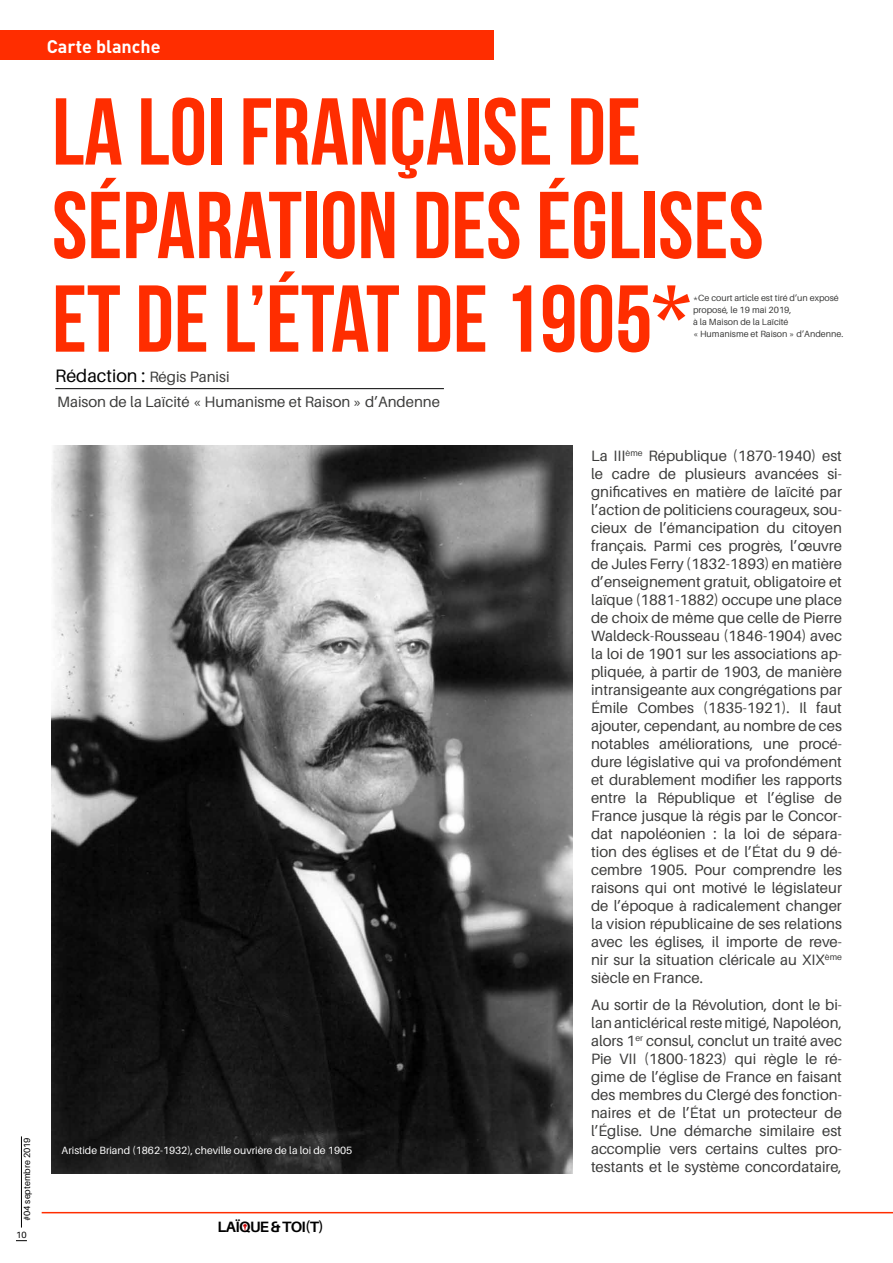
<style>
.page{position:relative;width:893px;height:1263px;background:#fff}
.page>*{position:absolute;margin:0;border:0;box-sizing:border-box;transform-origin:0 0}
.t1{font:94.65px/93.6px "Bebas Neue";color:#ff2d00}
.t2{font:700 18px "DIN";color:#fff}
.t3{font:15px/18px "Aileron";color:#3c3c3b;text-align:justify}
.t4{font:700 15px "Aileron";letter-spacing:-.04em;color:#000}
.t5{font:10.5px "Aileron";color:#fff}
.t6{font:9px/12px "Aileron";color:#3c3c3b}
.t7{font:9px "Aileron";color:#000}
.s1{font-size:18px;color:#000}
</style>
<div class="page">
<hr style="left:55px;top:388px;width:389px;height:1px;background:#000">
<img style="left:51px;top:445px;width:522px;height:729px">
<div style="left:0;top:30px;width:493px;height:30px;background:#ff2d00"></div>
<hr style="left:42px;top:1212px;width:851px;height:1px;background:#ff2d00">
<svg style="left:243px;top:1223px;width:4px;height:8px"></svg>
<hr style="left:21px;top:1136px;width:1px;height:91px;background:#000">
<p class="t2" style="left:47px;top:34px;width:115px">Carte blanche</p>
<p class="t7" style="left:22px;top:1221px;width:85px;rotate:-90deg">#04 septembre 2019</p>
<p class="t7" style="left:16px;top:1230px;width:12px">10</p>
<h1 class="t1" style="left:52px;top:84px;width:713px">LA LOI FRANÇAISE DE<br>SÉPARATION DES ÉGLISES<br>ET DE L’ÉTAT DE 1905*</h1>
<p class="t3" style="left:55px;top:364px;width:386px;line-height:25.7px"><span class="s1">Rédaction :</span> Régis Panisi<br>Maison de la Laïcité « Humanisme et Raison » d’Andenne</p>
<p class="t6" style="left:693px;top:292px;width:152px">*Ce court article est tiré d’un exposé proposé, le 19 mai 2019,<br>à la Maison de la Laïcité<br>« Humanisme et Raison » d’Andenne.</p>
<p class="t5" style="left:62px;top:1145px;width:292px">Aristide Briand (1862-1932), cheville ouvrière de la loi de 1905</p>
<p class="t4" style="left:217px;top:1219px;width:108px">LAÏQUE &amp; TOI(T)</p>
<p class="t3" style="left:591px;top:447px;width:252px">La III<sup>ème</sup> République (1870-1940) est le cadre de plusieurs avancées si&shy;gnificatives en matière de laïcité par l’action de politiciens courageux, sou&shy;cieux de l’émancipation du citoyen français. Parmi ces progrès, l’œuvre de Jules Ferry (1832-1893) en matière d’enseignement gratuit, obligatoire et laïque (1881-1882) occupe une place de choix de même que celle de Pierre Waldeck-Rousseau (1846-1904) avec la loi de 1901 sur les associations ap&shy;pliquée, à partir de 1903, de manière intransigeante aux congrégations par Émile Combes (1835-1921). Il faut ajouter, cependant, au nombre de ces notables améliorations, une procé&shy;dure législative qui va profondément et durablement modifier les rapports entre la République et l’église de France jusque là régis par le Concor&shy;dat napoléonien : la loi de sépara&shy;tion des églises et de l’État du 9 dé&shy;cembre 1905. Pour comprendre les raisons qui ont motivé le législateur de l’époque à radicalement changer la vision républicaine de ses relations avec les églises, il importe de reve&shy;nir sur la situation cléricale au XIX<sup>ème </sup>siècle en France.</p>
<p class="t3" style="left:591px;top:996px;width:252px">Au sortir de la Révolution, dont le bi&shy;lan anticlérical reste mitigé, Napoléon, alors 1<sup>er</sup> consul, conclut un traité avec Pie VII (1800-1823) qui règle le ré&shy;gime de l’église de France en faisant des membres du Clergé des fonction&shy;naires et de l’État un protecteur de l’Église. Une démarche similaire est accomplie vers certains cultes pro&shy;testants et le système concordataire,</p>
</div>
